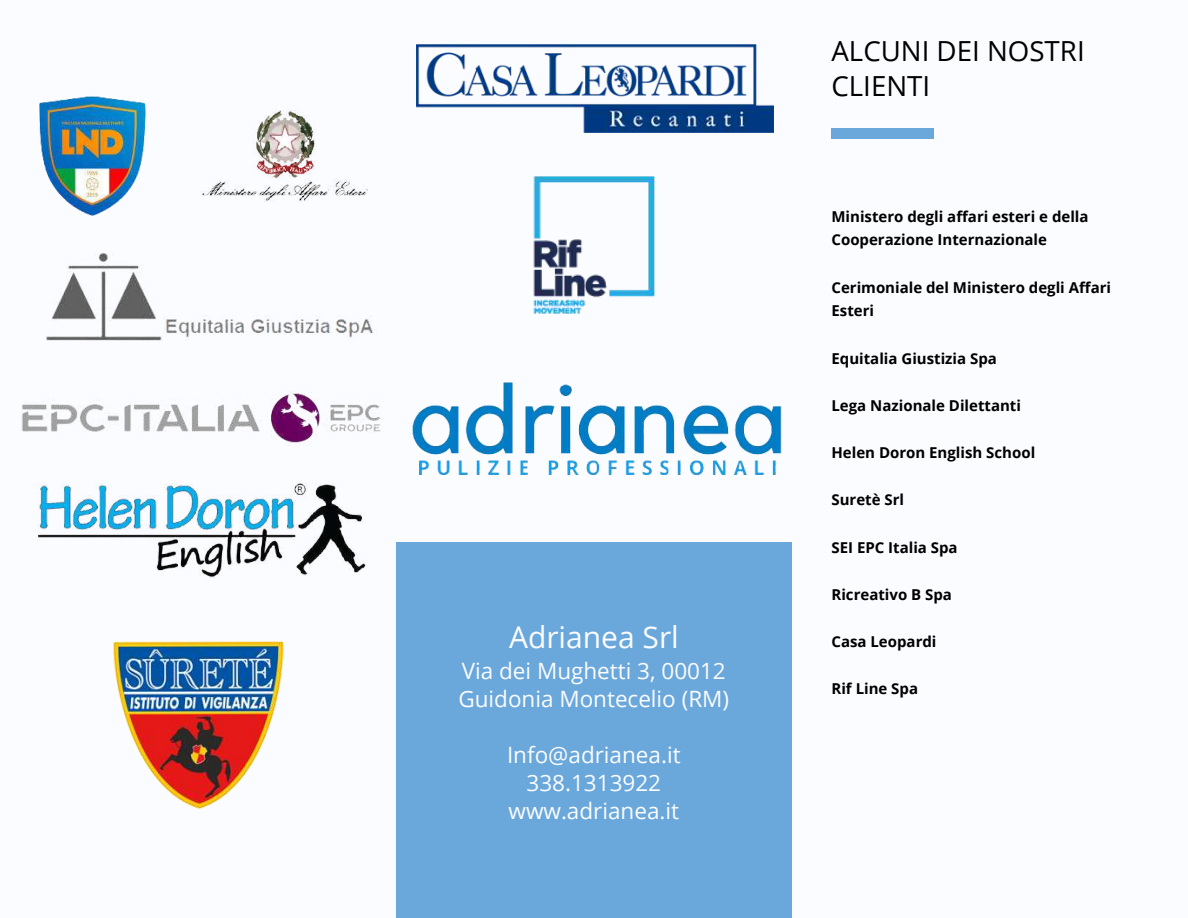
<style>
.page{position:relative;width:1188px;height:918px;background:#fbfcff}
.page>*{position:absolute;margin:0;border:0;box-sizing:border-box;transform-origin:0 0}
.t1{font:30px "Open Sans";color:#fbfcff}
.t2{font:27.6px/34.8px "Open Sans";color:#000}
.t3{font:22.5px/28.2px "Open Sans";color:#fbfcff}
.t4{font:700 15px/23.7px "Open Sans";color:#000}
</style>
<div class="page">
<div style="left:396px;top:542px;width:396px;height:376px;background:#6aa7db"></div>
<img style="left:412px;top:382px;width:370px;height:94px">
<div style="left:831px;top:129px;width:103px;height:10px;background:#6aa7db"></div>
<img style="left:39px;top:96px;width:81px;height:120px">
<img style="left:120px;top:44px;width:329px;height:158px">
<img style="left:46px;top:253px;width:327px;height:88px">
<img style="left:38px;top:483px;width:328px;height:95px">
<img style="left:20px;top:392px;width:361px;height:54px">
<img style="left:113px;top:641px;width:171px;height:168px">
<img style="left:416px;top:45px;width:357px;height:88px">
<img style="left:533px;top:176px;width:122px;height:138px">
<h1 class="t1" style="left:509px;top:616px;width:171px">Adrianea Srl</h1>
<h3 class="t3" style="left:458px;top:656px;width:272px">Via dei Mughetti 3, 00012<br>Guidonia Montecelio (RM)</h3>
<h3 class="t3" style="left:507px;top:740px;width:175px;text-align:center">Info@adrianea.it<br>338.1313922 www.adrianea.it</h3>
<h2 class="t2" style="left:831px;top:33px;width:255px">ALCUNI DEI NOSTRI<br>CLIENTI</h2>
<p class="t4" style="left:831px;top:204px;width:259px">Ministero degli affari esteri e della<br>Cooperazione Internazionale</p>
<p class="t4" style="left:831px;top:275px;width:281px">Cerimoniale del Ministero degli Affari<br>Esteri</p>
<p class="t4" style="left:831px;top:346px;width:167px">Equitalia Giustizia Spa</p>
<p class="t4" style="left:831px;top:393px;width:191px">Lega Nazionale Dilettanti</p>
<p class="t4" style="left:831px;top:440px;width:205px">Helen Doron English School</p>
<p class="t4" style="left:831px;top:488px;width:74px">Suretè Srl</p>
<p class="t4" style="left:831px;top:535px;width:128px">SEI EPC Italia Spa</p>
<p class="t4" style="left:831px;top:582px;width:122px">Ricreativo B Spa</p>
<p class="t4" style="left:831px;top:629px;width:107px">Casa Leopardi</p>
<p class="t4" style="left:831px;top:677px;width:88px">Rif Line Spa</p>
</div>
